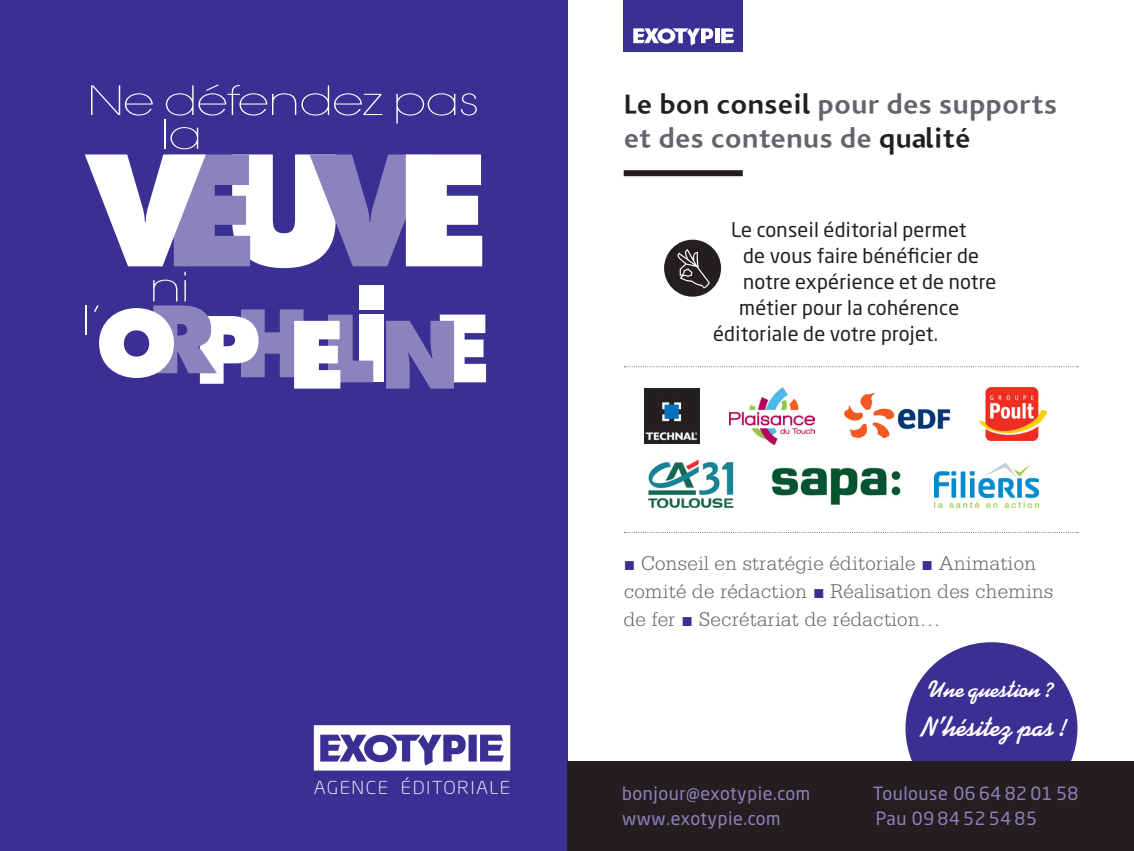
<style>
.page{position:relative;width:1134px;height:851px;background:#fff}
.page>*{position:absolute;margin:0;border:0;box-sizing:border-box;transform-origin:0 0}
.t1{font:200 40px "Avant Garde";letter-spacing:-.015em;color:#fff;scale:1.25 1}
.Carte_TITRE{font:800 30px/34px "Bliss";color:#63656b}
.t2{font:700 28px "Kaufmann";letter-spacing:-.005em;color:#fff}
.t3{font:700 24px "Kaufmann";letter-spacing:-.005em;color:#fff}
.Carte_PRESTATION-Lig{font:300 21px/28px "Serifa";letter-spacing:.015em;color:#63656b}
.INTRO{font:20px "Neo Sans Pro";letter-spacing:.015em;color:#231f20}
.COORDONNEES{font:18px "Neo Sans Pro";letter-spacing:.03em;color:#8c82bd}
.Carte_PRESTATION-Lig-2{font:300 17.6px "Neo Sans Pro";letter-spacing:.07em;color:#fff;scale:1.11 1}
.s1{color:#231f20}
.s2{font-family:"European Pi Three";font-weight:400;color:#3a2f92}
</style>
<div class="page">
<div style="left:0;top:0;width:567px;height:850px;background:#3a2f92"></div>
<div style="left:359px;top:314px;width:24px;height:68px;background:#fff"></div>
<svg style="left:99px;top:305px;width:274px;height:83px"></svg>
<svg style="left:386px;top:314px;width:100px;height:74px"></svg>
<div style="left:359px;top:285px;width:24px;height:25px;background:#fff"></div>
<svg style="left:314px;top:725px;width:196px;height:45px"></svg>
<svg style="left:85px;top:154px;width:397px;height:114px"></svg>
<div style="left:664px;top:240px;width:57px;height:56px;background:#231f20;border-radius:50%"></div>
<svg style="left:678px;top:249px;width:32px;height:39px"></svg>
<div style="left:624px;top:170px;width:119px;height:6px;background:#231f20"></div>
<div style="left:905px;top:642px;width:172px;height:172px;background:#3a2f92;border-radius:50%"></div>
<div style="left:624px;top:0;width:119px;height:51px;background:#3a2f92"></div>
<hr style="left:715px;top:28px;width:4px;height:15px;background:#fff">
<svg style="left:721px;top:28px;width:13px;height:15px"></svg>
<svg style="left:633px;top:28px;width:80px;height:17px"></svg>
<div style="left:567px;top:761px;width:567px;height:89px;background:#231f20"></div>
<img style="left:729px;top:387px;width:85px;height:57px">
<img style="left:645px;top:388px;width:55px;height:55px">
<img style="left:845px;top:393px;width:104px;height:45px">
<img style="left:935px;top:463px;width:103px;height:44px">
<img style="left:772px;top:467px;width:129px;height:37px">
<img style="left:648px;top:459px;width:85px;height:48px">
<img style="left:979px;top:387px;width:68px;height:53px">
<svg style="left:624px;top:366px;width:454px;height:1px"></svg>
<svg style="left:624px;top:532px;width:454px;height:1px"></svg>
<p class="t1" style="left:87px;top:77px;width:316px">Ne défendez pas</p>
<p class="t1" style="left:160px;top:111px;width:35px">la</p>
<p class="t1" style="left:81px;top:297px;width:19px">l’</p>
<p class="t1" style="left:149px;top:263px;width:34px">ni</p>
<p class="Carte_PRESTATION-Lig-2" style="left:314px;top:777px;width:178px">AGENCE ÉDITORIALE</p>
<p class="Carte_TITRE" style="left:624px;top:88px;width:435px"><span class="s1">Le bon conseil</span> pour des supports et des contenus de <span class="s1">qualité</span></p>
<p class="INTRO" style="left:731px;top:217px;width:237px">Le conseil éditorial permet</p>
<p class="INTRO" style="left:743px;top:243px;width:238px">de vous faire bénéficier de</p>
<p class="INTRO" style="left:743px;top:269px;width:255px">notre expérience et de notre</p>
<p class="INTRO" style="left:739px;top:295px;width:222px">métier pour la cohérence</p>
<p class="INTRO" style="left:713px;top:321px;width:226px">éditoriale de votre projet.</p>
<p class="Carte_PRESTATION-Lig" style="left:624px;top:548px;width:431px"><span class="s2">J</span> Conseil en stratégie éditoriale <span class="s2">J</span> Animation comité de rédaction <span class="s2">J</span> Réalisation des chemins de fer <span class="s2">J</span> Secrétariat de rédaction…</p>
<p class="t3" style="left:927px;top:674px;width:128px">Une question ?</p>
<p class="t2" style="left:920px;top:709px;width:147px">N’hésitez pas !</p>
<p class="COORDONNEES" style="left:622px;top:781px;width:189px">bonjour@exotypie.com</p>
<p class="COORDONNEES" style="left:873px;top:781px;width:207px">Toulouse 06 64 82 01 58</p>
<p class="COORDONNEES" style="left:622px;top:807px;width:160px">www.exotypie.com</p>
<p class="COORDONNEES" style="left:876px;top:807px;width:163px">Pau 09 84 52 54 85</p>
</div>
